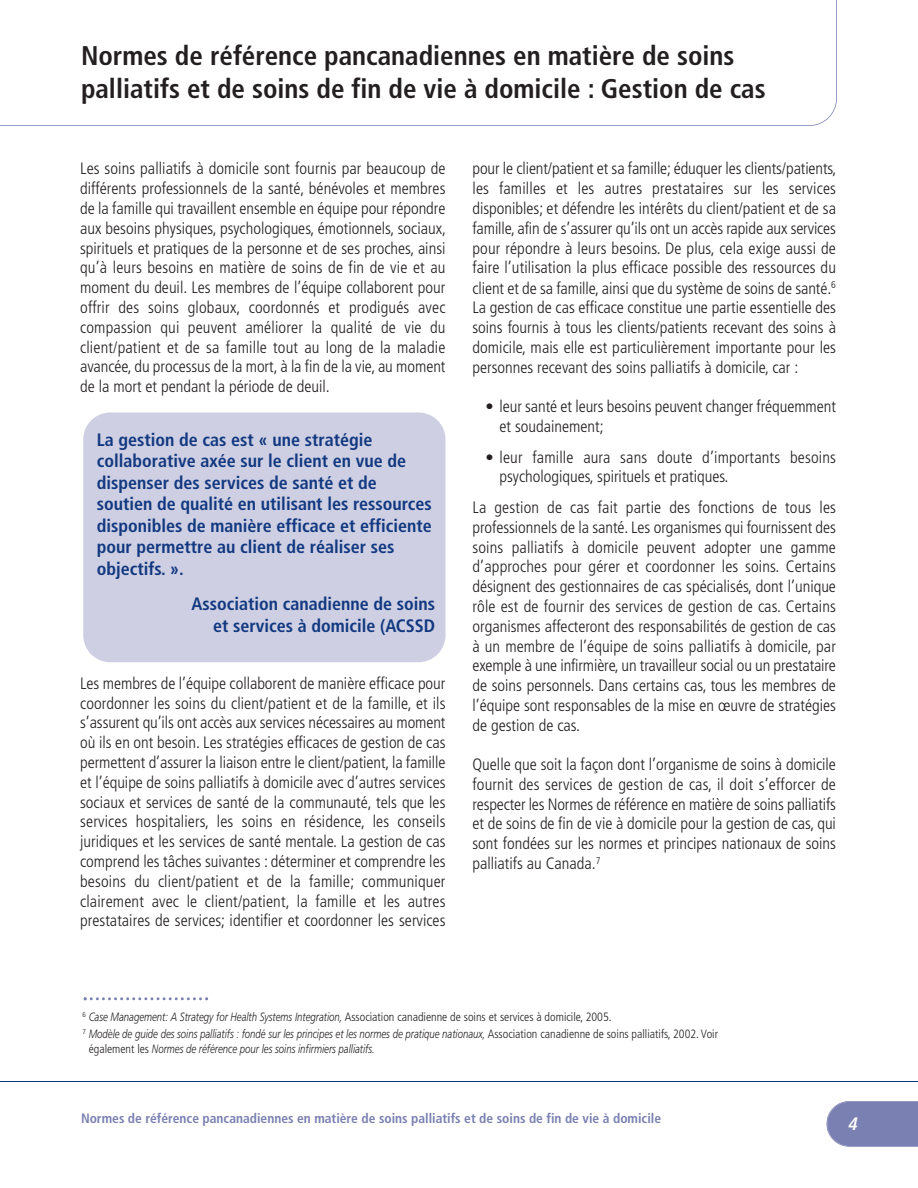
<style>
.page{position:relative;width:918px;height:1188px;background:#fff}
.page>*{position:absolute;margin:0;border:0;box-sizing:border-box;transform-origin:0 0}
.t1{font:700 condensed 27px/33px "Frutiger";color:#231f20}
.t2{font:700 condensed 18px/21.6px "Frutiger";color:#113880}
.t3{font:italic 700 condensed 18px "Frutiger";color:#fff}
.t4{font:300 condensed 16.5px/19.8px "Frutiger";color:#231f20;text-align:justify}
.t5{font:700 condensed 13.5px "Frutiger";color:#7a80b1}
.t6{font:italic 300 12px/17.5px "Frutiger";color:#231f20;scale:.8 1}
.s1{font-style:normal;font-stretch:condensed}
</style>
<div class="page">
<svg style="left:826px;top:1101px;width:92px;height:46px;background:#8388b6"></svg>
<svg style="left:0;top:0;width:837px;height:126px"></svg>
<svg style="left:0;top:1081px;width:918px;height:1px"></svg>
<svg style="left:84px;top:997px;width:124px;height:3px"></svg>
<div style="left:83px;top:412px;width:363px;height:250px;background:#cecfe3;border-radius:27px"></div>
<h1 class="t1" style="left:81px;top:41px;width:686px">Normes de référence pancanadiennes en matière de soins palliatifs et de soins de fin de vie à domicile : Gestion de cas</h1>
<p class="t4" style="left:80px;top:160px;width:367px">Les soins palliatifs à domicile sont fournis par beaucoup de différents professionnels de la santé, bénévoles et membres de la famille qui travaillent ensemble en équipe pour répondre aux besoins physiques, psychologiques, émotionnels, sociaux, spirituels et pratiques de la personne et de ses proches, ainsi qu’à leurs besoins en matière de soins de fin de vie et au moment du deuil. Les membres de l’équipe collaborent pour offrir des soins globaux, coordonnés et prodigués avec compassion qui peuvent améliorer la qualité de vie du client/patient et de sa famille tout au long de la maladie avancée, du processus de la mort, à la fin de la vie, au moment de la mort et pendant la période de deuil.</p>
<p class="t2" style="left:97px;top:430px;width:337px">La gestion de cas est « une stratégie collaborative axée sur le client en vue de dispenser des services de santé et de soutien de qualité en utilisant les ressources disponibles de manière efficace et efficiente pour permettre au client de réaliser ses objectifs. ».</p>
<p class="t2" style="left:192px;top:595px;width:245px;text-align:right">Association canadienne de soins et services à domicile (ACSSD</p>
<p class="t4" style="left:80px;top:675px;width:367px">Les membres de l’équipe collaborent de manière efficace pour coordonner les soins du client/patient et de la famille, et ils s’assurent qu’ils ont accès aux services nécessaires au moment où ils en ont besoin. Les stratégies efficaces de gestion de cas permettent d’assurer la liaison entre le client/patient, la famille et l’équipe de soins palliatifs à domicile avec d’autres services sociaux et services de santé de la communauté, tels que les services hospitaliers, les soins en résidence, les conseils juridiques et les services de santé mentale. La gestion de cas comprend les tâches suivantes : déterminer et comprendre les besoins du client/patient et de la famille; communiquer clairement avec le client/patient, la famille et les autres prestataires de services; identifier et coordonner les services</p>
<p class="t4" style="left:472px;top:160px;width:366px">pour le client/patient et sa famille; éduquer les clients/patients, les familles et les autres prestataires sur les services disponibles; et défendre les intérêts du client/patient et de sa famille, afin de s’assurer qu’ils ont un accès rapide aux services pour répondre à leurs besoins. De plus, cela exige aussi de faire l’utilisation la plus efficace possible des ressources du client et de sa famille, ainsi que du système de soins de santé.<sup>6<br></sup>La gestion de cas efficace constitue une partie essentielle des soins fournis à tous les clients/patients recevant des soins à domicile, mais elle est particulièrement importante pour les personnes recevant des soins palliatifs à domicile, car :</p>
<p class="t4" style="left:499px;top:398px;width:338px;text-indent:-14px">• leur santé et leurs besoins peuvent changer fréquemment et soudainement;</p>
<p class="t4" style="left:499px;top:448px;width:338px;text-indent:-14px">• leur famille aura sans doute d’importants besoins psychologiques, spirituels et pratiques.</p>
<p class="t4" style="left:472px;top:499px;width:365px">La gestion de cas fait partie des fonctions de tous les professionnels de la santé. Les organismes qui fournissent des soins palliatifs à domicile peuvent adopter une gamme d’approches pour gérer et coordonner les soins. Certains désignent des gestionnaires de cas spécialisés, dont l’unique rôle est de fournir des services de gestion de cas. Certains organismes affecteront des responsabilités de gestion de cas à un membre de l’équipe de soins palliatifs à domicile, par exemple à une infirmière, un travailleur social ou un prestataire de soins personnels. Dans certains cas, tous les membres de l’équipe sont responsables de la mise en œuvre de stratégies de gestion de cas.</p>
<p class="t4" style="left:472px;top:756px;width:365px">Quelle que soit la façon dont l’organisme de soins à domicile fournit des services de gestion de cas, il doit s’efforcer de respecter les Normes de référence en matière de soins palliatifs et de soins de fin de vie à domicile pour la gestion de cas, qui sont fondées sur les normes et principes nationaux de soins palliatifs au Canada.<sup>7</sup></p>
<p class="t6" style="left:82px;top:1009px;width:796px"><sup>6</sup> Case Management: A Strategy for Health Systems Integration, <span class="s1">Association canadienne de soins et services à domicile, 2005.<br></span><sup>7</sup> Modèle de guide des soins palliatifs : fondé sur les principes et les normes de pratique nationaux, <span class="s1">Association canadienne de soins palliatifs, 2002. Voir</span></p>
<p class="t6" style="left:89px;top:1040px;width:359px"><span class="s1">également les</span> Normes de référence pour les soins infirmiers palliatifs.</p>
<p class="t5" style="left:81px;top:1112px;width:582px">Normes de référence pancanadiennes en matière de soins palliatifs et de soins de fin de vie à domicile</p>
<p class="t3" style="left:848px;top:1116px;width:15px">4</p>
</div>
